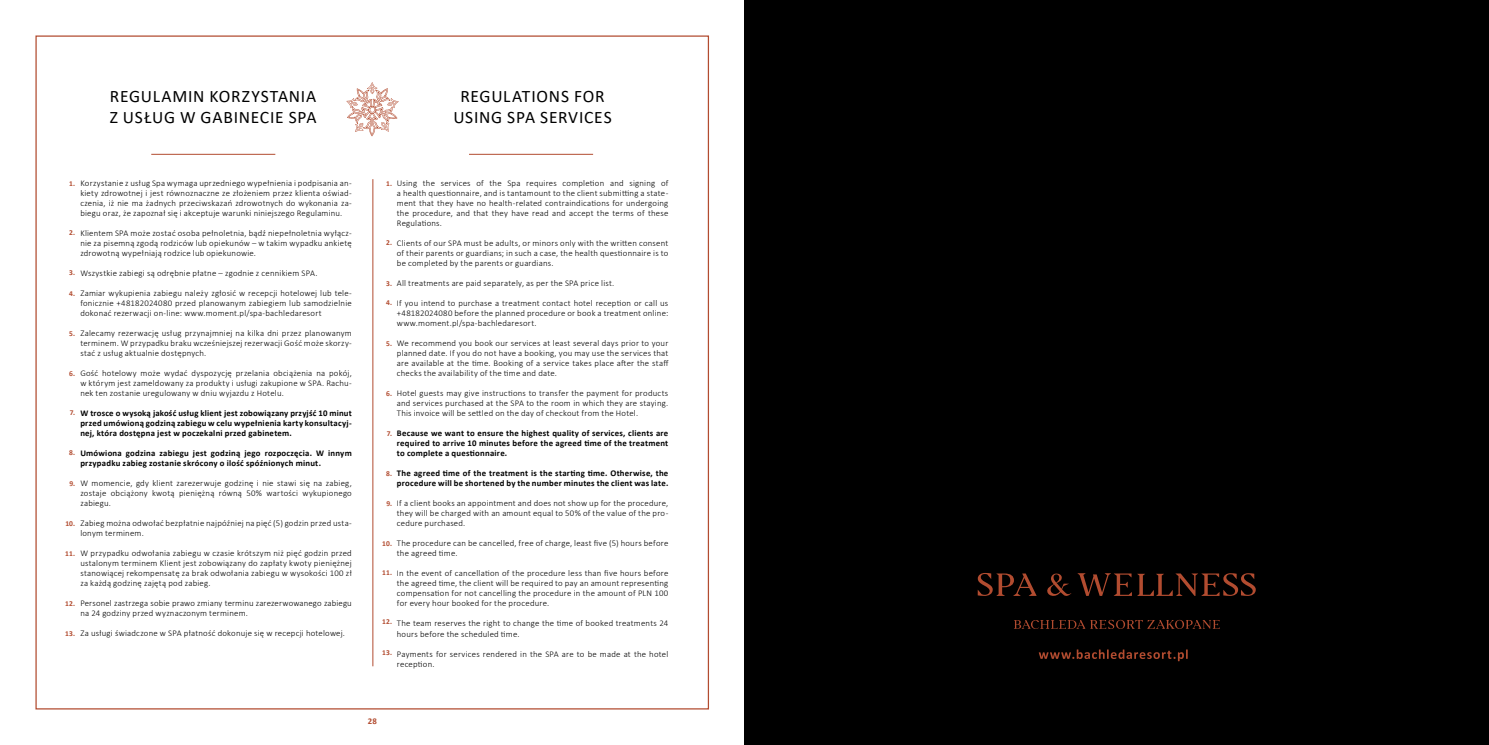
<style>
.page{position:relative;width:1489px;height:745px;background:#fff}
.page>*{position:absolute;margin:0;border:0;box-sizing:border-box;transform-origin:0 0}
.t1{font:17.5px/21px "Calibri";letter-spacing:.04em;color:#000}
.t2{font:300 8.75px/10px "Calibri";letter-spacing:.025em;color:#000;text-align:justify}
.t3{font:700 8.75px/10px "Calibri";letter-spacing:.03em;color:#000;text-align:justify}
.t4{font:700 8.75px "Calibri";color:#b24c30}
.t5{font:700 7.5px "Calibri";letter-spacing:.025em;color:#b24c30}
</style>
<div class="page">
<svg style="left:346px;top:82px;width:52px;height:54px"></svg>
<hr style="left:151px;top:154px;width:124px;height:1px;background:#b24c30">
<hr style="left:372px;top:179px;width:1px;height:487px;background:#b24c30">
<hr style="left:469px;top:154px;width:124px;height:1px;background:#b24c30">
<div style="left:744px;top:0;width:744px;height:744px;background:#000"></div>
<svg style="left:1014px;top:619px;width:205px;height:9px"></svg>
<svg style="left:1047px;top:573px;width:24px;height:23px"></svg>
<svg style="left:977px;top:573px;width:59px;height:22px"></svg>
<svg style="left:1077px;top:573px;width:54px;height:22px"></svg>
<svg style="left:1137px;top:573px;width:118px;height:22px"></svg>
<svg style="left:1038px;top:649px;width:149px;height:11px"></svg>
<h1 class="t1" style="left:110px;top:85px;width:208px">REGULAMIN KORZYSTANIA<br>Z USŁUG W GABINECIE SPA</h1>
<h1 class="t1" style="left:453px;top:85px;width:160px;text-align:center">REGULATIONS FOR<br>USING SPA SERVICES</h1>
<p class="t2" style="left:80px;top:178px;width:273px">Korzystanie z usług Spa wymaga uprzedniego wypełnienia i podpisania an&shy;kiety zdrowotnej i jest równoznaczne ze złożeniem przez klienta oświad&shy;czenia, iż nie ma żadnych przeciwskazań zdrowotnych do wykonania za&shy;biegu oraz, że zapoznał się i akceptuje warunki niniejszego Regulaminu.</p>
<p class="t2" style="left:80px;top:228px;width:273px">Klientem SPA może zostać osoba pełnoletnia, bądź niepełnoletnia wyłącz&shy;nie za pisemną zgodą rodziców lub opiekunów – w takim wypadku ankietę zdrowotną wypełniają rodzice lub opiekunowie.</p>
<p class="t2" style="left:80px;top:268px;width:239px">Wszystkie zabiegi są odrębnie płatne – zgodnie z cennikiem SPA.</p>
<p class="t2" style="left:80px;top:288px;width:273px">Zamiar wykupienia zabiegu należy zgłosić w recepcji hotelowej lub tele&shy;fonicznie +48182024080 przed planowanym zabiegiem lub samodzielnie dokonać rezerwacji on-line: www.moment.pl/spa-bachledaresort</p>
<p class="t2" style="left:80px;top:328px;width:273px">Zalecamy rezerwację usług przynajmniej na kilka dni przez planowanym terminem. W przypadku braku wcześniejszej rezerwacji Gość może skorzy&shy;stać z usług aktualnie dostępnych.</p>
<p class="t2" style="left:80px;top:368px;width:273px">Gość hotelowy może wydać dyspozycję przelania obciążenia na pokój, w którym jest zameldowany za produkty i usługi zakupione w SPA. Rachu&shy;nek ten zostanie uregulowany w dniu wyjazdu z Hotelu.</p>
<p class="t3" style="left:80px;top:408px;width:273px">W trosce o wysoką jakość usług klient jest zobowiązany przyjść 10 minut przed umówioną godziną zabiegu w celu wypełnienia karty konsultacyj&shy;nej, która dostępna jest w poczekalni przed gabinetem.</p>
<p class="t3" style="left:80px;top:448px;width:273px">Umówiona godzina zabiegu jest godziną jego rozpoczęcia. W innym przypadku zabieg zostanie skrócony o ilość spóźnionych minut.</p>
<p class="t2" style="left:80px;top:478px;width:273px">W momencie, gdy klient zarezerwuje godzinę i nie stawi się na zabieg, zostaje obciążony kwotą pieniężną równą 50% wartości wykupionego zabiegu.</p>
<p class="t2" style="left:80px;top:518px;width:273px">Zabieg można odwołać bezpłatnie najpóźniej na pięć (5) godzin przed usta&shy;lonym terminem.</p>
<p class="t2" style="left:80px;top:548px;width:273px">W przypadku odwołania zabiegu w czasie krótszym niż pięć godzin przed ustalonym terminem Klient jest zobowiązany do zapłaty kwoty pieniężnej stanowiącej rekompensatę za brak odwołania zabiegu w wysokości 100 zł za każdą godzinę zajętą pod zabieg.</p>
<p class="t2" style="left:80px;top:598px;width:273px">Personel zastrzega sobie prawo zmiany terminu zarezerwowanego zabiegu na 24 godziny przed wyznaczonym terminem.</p>
<p class="t2" style="left:80px;top:628px;width:266px">Za usługi świadczone w SPA płatność dokonuje się w recepcji hotelowej.</p>
<p class="t2" style="left:397px;top:178px;width:273px">Using the services of the Spa requires completion and signing of a health questionnaire, and is tantamount to the client submitting a state&shy;ment that they have no health-related contraindications for undergoing the procedure, and that they have read and accept the terms of these Regulations.</p>
<p class="t2" style="left:397px;top:238px;width:273px">Clients of our SPA must be adults, or minors only with the written consent of their parents or guardians; in such a case, the health questionnaire is to be completed by the parents or guardians.</p>
<p class="t2" style="left:397px;top:278px;width:219px">All treatments are paid separately, as per the SPA price list.</p>
<p class="t2" style="left:397px;top:298px;width:273px">If you intend to purchase a treatment contact hotel reception or call us +48182024080 before the planned procedure or book a treatment online: www.moment.pl/spa-bachledaresort.</p>
<p class="t2" style="left:397px;top:338px;width:273px">We recommend you book our services at least several days prior to your planned date. If you do not have a booking, you may use the services that are available at the time. Booking of a service takes place after the staff checks the availability of the time and date.</p>
<p class="t2" style="left:397px;top:388px;width:273px">Hotel guests may give instructions to transfer the payment for products and services purchased at the SPA to the room in which they are staying.<br>This invoice will be settled on the day of checkout from the Hotel.</p>
<p class="t3" style="left:397px;top:428px;width:273px">Because we want to ensure the highest quality of services, clients are required to arrive 10 minutes before the agreed time of the treatment to complete a questionnaire.</p>
<p class="t3" style="left:397px;top:468px;width:273px">The agreed time of the treatment is the starting time. Otherwise, the procedure will be shortened by the number minutes the client was late.</p>
<p class="t2" style="left:397px;top:498px;width:273px">If a client books an appointment and does not show up for the procedure, they will be charged with an amount equal to 50% of the value of the pro&shy;cedure purchased.</p>
<p class="t2" style="left:397px;top:538px;width:273px">The procedure can be cancelled, free of charge, least five (5) hours before the agreed time.</p>
<p class="t2" style="left:397px;top:568px;width:273px">In the event of cancellation of the procedure less than five hours before the agreed time, the client will be required to pay an amount representing compensation for not cancelling the procedure in the amount of PLN 100 for every hour booked for the procedure.</p>
<p class="t2" style="left:397px;top:618px;width:273px">The team reserves the right to change the time of booked treatments 24 hours before the scheduled time.</p>
<p class="t2" style="left:397px;top:648px;width:273px">Payments for services rendered in the SPA are to be made at the hotel reception.</p>
<p class="t5" style="left:69px;top:178px;width:8px">1.</p>
<p class="t5" style="left:386px;top:178px;width:8px">1.</p>
<p class="t5" style="left:69px;top:228px;width:8px">2.</p>
<p class="t5" style="left:386px;top:238px;width:8px">2.</p>
<p class="t5" style="left:69px;top:267px;width:8px">3.</p>
<p class="t5" style="left:386px;top:278px;width:8px">3.</p>
<p class="t5" style="left:69px;top:288px;width:8px">4.</p>
<p class="t5" style="left:386px;top:298px;width:8px">4.</p>
<p class="t5" style="left:69px;top:328px;width:7px">5.</p>
<p class="t5" style="left:386px;top:338px;width:7px">5.</p>
<p class="t5" style="left:69px;top:369px;width:8px">6.</p>
<p class="t5" style="left:386px;top:388px;width:8px">6.</p>
<p class="t5" style="left:70px;top:408px;width:7px">7.</p>
<p class="t5" style="left:387px;top:428px;width:7px">7.</p>
<p class="t5" style="left:69px;top:448px;width:8px">8.</p>
<p class="t5" style="left:386px;top:468px;width:8px">8.</p>
<p class="t5" style="left:69px;top:479px;width:7px">9.</p>
<p class="t5" style="left:386px;top:498px;width:7px">9.</p>
<p class="t5" style="left:65px;top:518px;width:11px">10.</p>
<p class="t5" style="left:382px;top:538px;width:11px">10.</p>
<p class="t5" style="left:65px;top:548px;width:12px">11.</p>
<p class="t5" style="left:382px;top:567px;width:12px">11.</p>
<p class="t5" style="left:65px;top:598px;width:12px">12.</p>
<p class="t5" style="left:382px;top:616px;width:12px">12.</p>
<p class="t5" style="left:65px;top:628px;width:12px">13.</p>
<p class="t5" style="left:382px;top:647px;width:12px">13.</p>
<p class="t4" style="left:368px;top:714px;width:11px">28</p>
</div>
